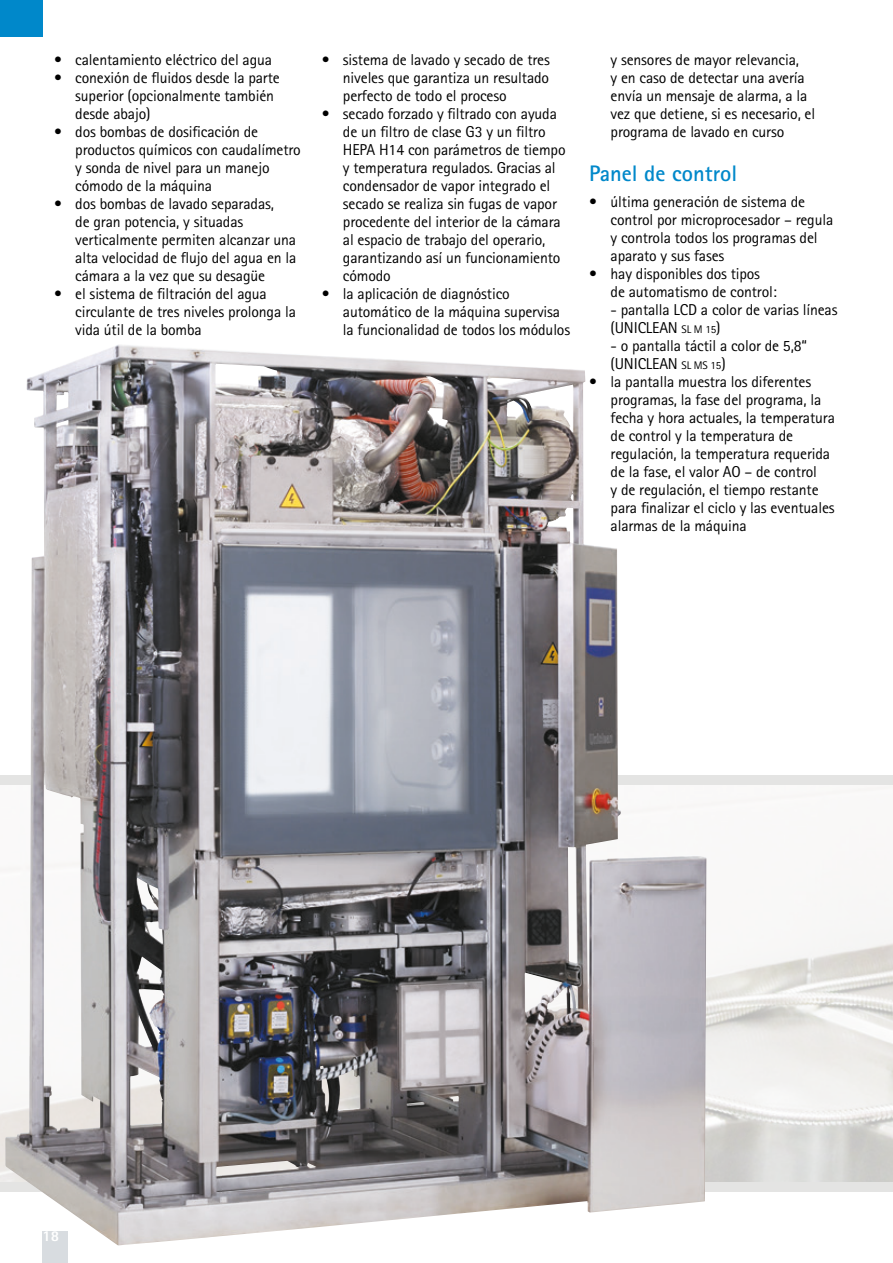
<style>
.page{position:relative;width:893px;height:1263px;background:#fff}
.page>*{position:absolute;margin:0;border:0;box-sizing:border-box;transform-origin:0 0}
.podnadpis_modrý{font:700 22.5px "Rotis Sans Serif Std";color:#0088ca}
.odrazka{font:15.75px/18px "Rotis Sans Serif Std";letter-spacing:-.01em;color:#000}
.t1{font:800 15px "Rotis Sans Serif Std";color:#fff}
.s1{font-size:10.95px}
</style>
<div class="page">
<div style="left:43px;top:1231px;width:25px;height:32px;background:#d8dce0"></div>
<svg style="left:0;top:784px;width:893px;height:398px"></svg>
<div style="left:0;top:775px;width:893px;height:9px;background:#e4e4e3"></div>
<div style="left:0;top:1182px;width:893px;height:10px;background:#e4e4e3"></div>
<div style="left:0;top:0;width:43px;height:36px;background:#0088ca"></div>
<img style="left:5px;top:345px;width:701px;height:900px">
<p class="odrazka" style="left:54px;top:50px;width:220px">• calentamiento eléctrico del agua</p>
<p class="odrazka" style="left:75px;top:68px;width:206px;text-indent:-21px">• conexión de fluidos desde la parte superior (opcionalmente también desde abajo)</p>
<p class="odrazka" style="left:75px;top:122px;width:227px;text-indent:-21px">• dos bombas de dosificación de productos químicos con caudalímetro y sonda de nivel para un manejo cómodo de la máquina</p>
<p class="odrazka" style="left:75px;top:194px;width:223px;text-indent:-21px">• dos bombas de lavado separadas,<br>de gran potencia, y situadas verticalmente permiten alcanzar una alta velocidad de flujo del agua en la cámara a la vez que su desagüe</p>
<p class="odrazka" style="left:75px;top:284px;width:222px;text-indent:-21px">• el sistema de filtración del agua circulante de tres niveles prolonga la vida útil de la bomba</p>
<p class="odrazka" style="left:343px;top:50px;width:209px;text-align:justify;text-indent:-21px">• sistema de lavado y secado de tres niveles que garantiza un resultado perfecto de todo el proceso</p>
<p class="odrazka" style="left:343px;top:104px;width:224px;text-indent:-21px">• secado forzado y filtrado con ayuda de un filtro de clase G3 y un filtro<br>HEPA H14 con parámetros de tiempo y temperatura regulados. Gracias al condensador de vapor integrado el secado se realiza sin fugas de vapor procedente del interior de la cámara al espacio de trabajo del operario, garantizando así un funcionamiento cómodo</p>
<p class="odrazka" style="left:343px;top:284px;width:229px;text-indent:-21px">• la aplicación de diagnóstico automático de la máquina supervisa la funcionalidad de todos los módulos</p>
<p class="odrazka" style="left:611px;top:50px;width:206px">y sensores de mayor relevancia,<br>y en caso de detectar una avería envía un mensaje de alarma, a la vez que detiene, si es necesario, el programa de lavado en curso</p>
<p class="podnadpis_modrý" style="left:589px;top:159px;width:149px">Panel de control</p>
<p class="odrazka" style="left:611px;top:193px;width:224px;text-indent:-21px">• última generación de sistema de control por microprocesador – regula y controla todos los programas del aparato y sus fases</p>
<p class="odrazka" style="left:611px;top:265px;width:168px;text-indent:-21px">• hay disponibles dos tipos de automatismo de control:</p>
<p class="odrazka" style="left:611px;top:301px;width:228px">- pantalla LCD a color de varias líneas (UNICLEAN <span class="s1">SL M 15</span>)</p>
<p class="odrazka" style="left:611px;top:337px;width:198px">- o pantalla táctil a color de 5,8“ (UNICLEAN <span class="s1">SL MS 15</span>)</p>
<p class="odrazka" style="left:611px;top:373px;width:226px;text-indent:-21px">• la pantalla muestra los diferentes programas, la fase del programa, la fecha y hora actuales, la temperatura de control y la temperatura de regulación, la temperatura requerida de la fase, el valor AO – de control<br>y de regulación, el tiempo restante para finalizar el ciclo y las eventuales alarmas de la máquina</p>
<p class="t1" style="left:43px;top:1227px;width:18px">18</p>
</div>
